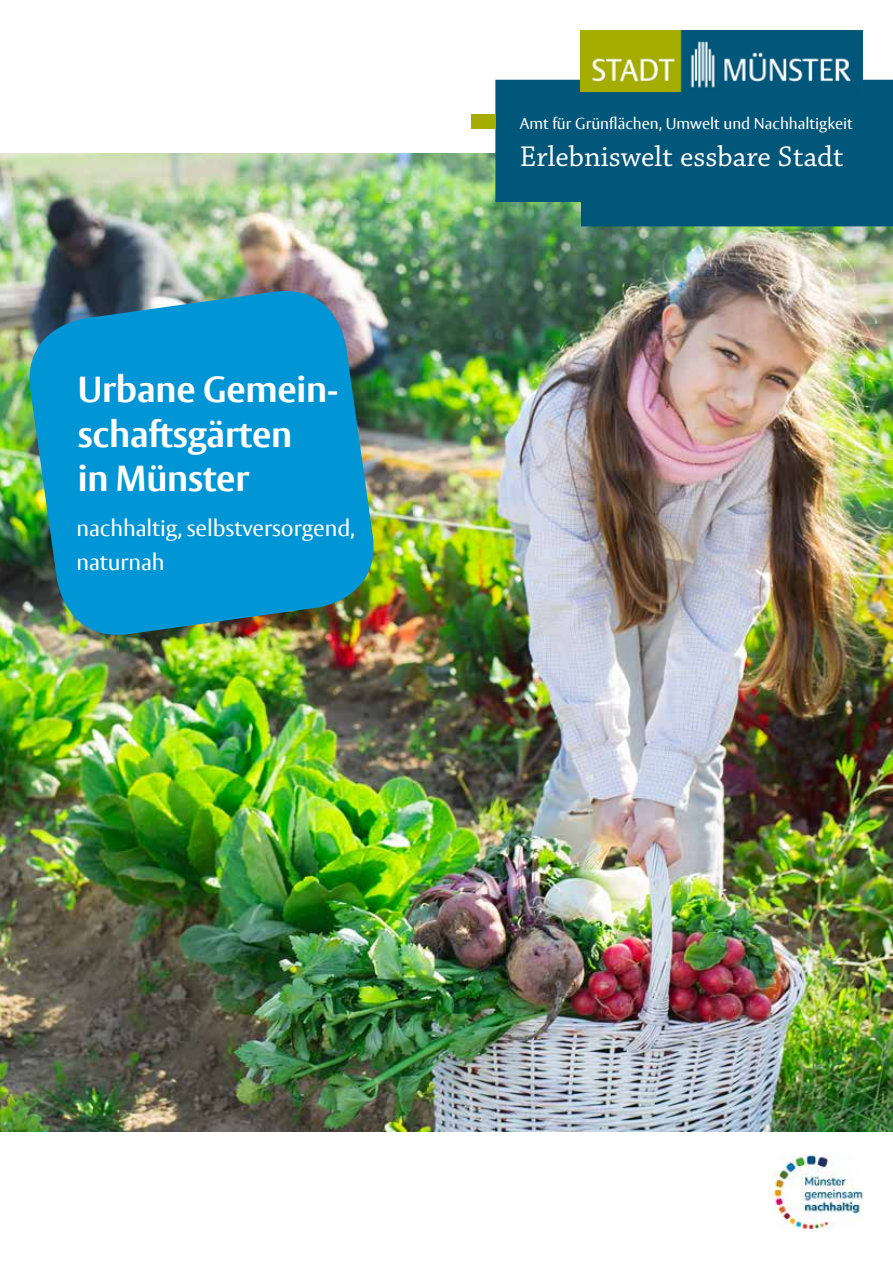
<style>
.page{position:relative;width:893px;height:1263px;background:#fff}
.page>*{position:absolute;margin:0;border:0;box-sizing:border-box;transform-origin:0 0}
.Titel_1{font:700 36px "Vesta Pro";letter-spacing:-.005em;color:#fff}
.Infozeile_weiß_20Pt{font:30px "Chaparral Pro";color:#fff}
.Subtitel_2{font:22.5px/34px "Vesta Pro";letter-spacing:-.005em;color:#fff}
.AK_weiß_10_5Pt{font:15.75px "Vesta Pro";color:#fff}
</style>
<div class="page">
<img style="left:0;top:153px;width:893px;height:978px">
<div style="left:495px;top:80px;width:398px;height:146px;background:#00577a"></div>
<img style="left:581px;top:31px;width:281px;height:60px">
<div style="left:471px;top:114px;width:24px;height:15px;background:#a5ad00"></div>
<img style="left:22px;top:283px;width:360px;height:360px">
<img style="left:768px;top:1155px;width:96px;height:74px">
<p class="Titel_1" style="left:78px;top:367px;width:262px">Urbane Gemein-</p>
<p class="Titel_1" style="left:78px;top:412px;width:216px">schaftsgärten</p>
<p class="Titel_1" style="left:78px;top:457px;width:173px">in Münster</p>
<p class="Subtitel_2" style="left:77px;top:511px;width:280px">nachhaltig, selbstversorgend, naturnah</p>
<p class="AK_weiß_10_5Pt" style="left:520px;top:114px;width:334px">Amt für Grünflächen, Umwelt und Nachhaltigkeit</p>
<p class="Infozeile_weiß_20Pt" style="left:520px;top:140px;width:325px">Erlebniswelt essbare Stadt</p>
</div>
